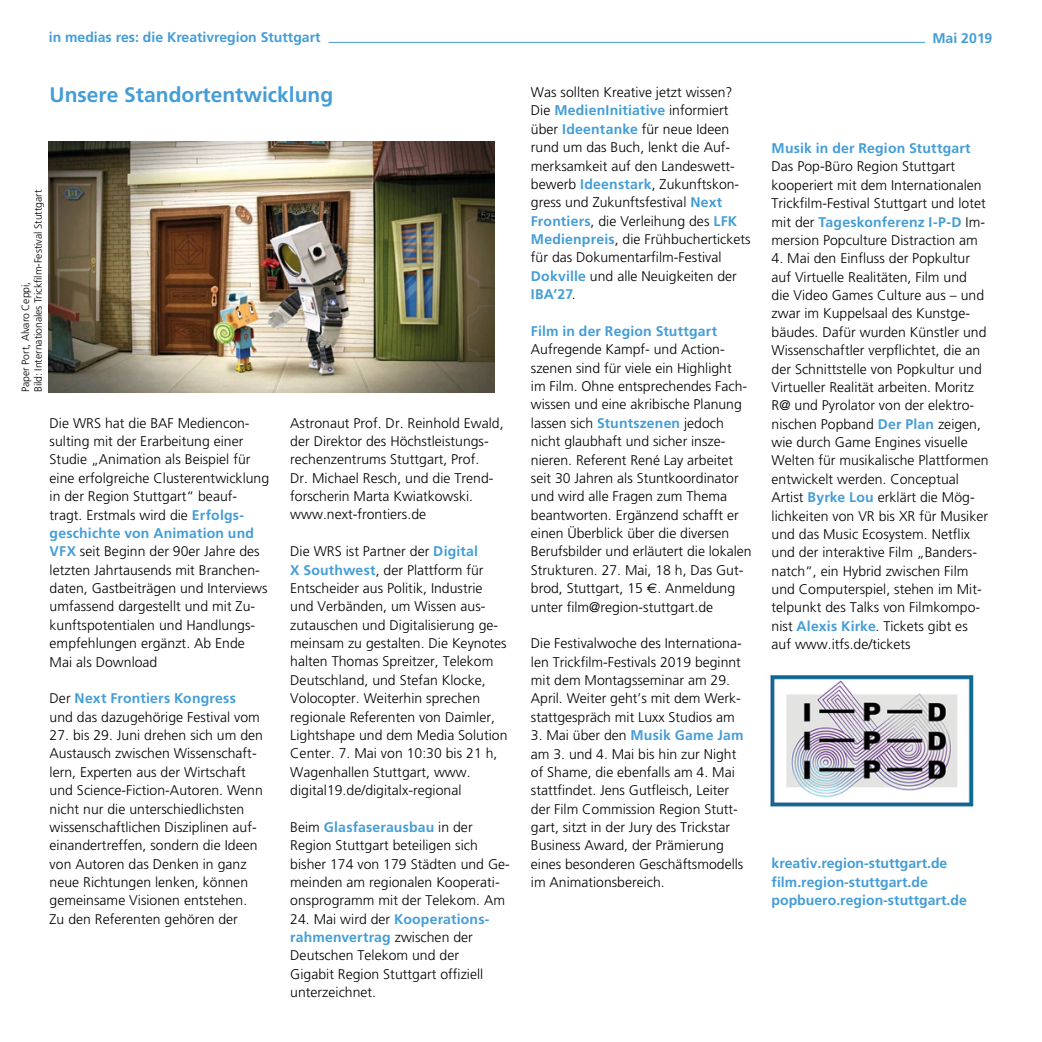
<style>
.page{position:relative;width:1042px;height:1042px;background:#fff}
.page>*{position:absolute;margin:0;border:0;box-sizing:border-box;transform-origin:0 0}
.t1{font:700 21px "Frutiger";color:#449dd7}
.t2{font:300 14px/18.4px "Frutiger";color:#000}
.t3{font:700 14px/18.4px "Frutiger";color:#449dd7}
.t4{font:300 10.5px/12.6px "Frutiger";letter-spacing:-.01em;color:#000}
.s1{font-weight:700;color:#449dd7}
.s2{font-family:"Euro Sans";font-weight:400}
</style>
<div class="page">
<hr style="left:329px;top:42px;width:603px;height:1px;background:#449dd7">
<img style="left:770px;top:675px;width:204px;height:132px">
<img style="left:49px;top:141px;width:445px;height:251px">
<div style="left:925px;top:32px;width:67px;height:18px;background:#fff"></div>
<p class="t3" style="left:49px;top:28px;width:273px">in medias res: die Kreativregion Stuttgart</p>
<h1 class="t1" style="left:50px;top:83px;width:285px">Unsere Standortentwicklung</h1>
<p class="t4" style="left:19px;top:392px;width:204px;rotate:-90deg">Paper Port, Alvaro Ceppi,<br>Bild: Internationales Trickfilm-Festival Stuttgart</p>
<p class="t2" style="left:50px;top:414px;width:221px">Die WRS hat die BAF Mediencon&shy;sulting mit der Erarbeitung einer<br>Studie „Animation als Beispiel für eine erfolgreiche Clusterentwicklung in der Region Stuttgart“ beauf&shy;tragt. Erstmals wird die <span class="s1">Erfolgs&shy;geschichte von Animation und<br>VFX</span> seit Beginn der 90er Jahre des letzten Jahrtausends mit Branchen&shy;daten, Gastbeiträgen und Interviews umfassend dargestellt und mit Zu&shy;kunftspotentialen und Handlungs&shy;empfehlungen ergänzt. Ab Ende<br>Mai als Download</p>
<p class="t2" style="left:50px;top:689px;width:212px">Der <span class="s1">Next Frontiers Kongress </span>und das dazugehörige Festival vom</p>
<p class="t2" style="left:50px;top:726px;width:215px">27. bis 29. Juni drehen sich um den Austausch zwischen Wissenschaft&shy;lern, Experten aus der Wirtschaft und Science-Fiction-Autoren. Wenn nicht nur die unterschiedlichsten wissenschaftlichen Disziplinen auf&shy;einandertreffen, sondern die Ideen von Autoren das Denken in ganz neue Richtungen lenken, können gemeinsame Visionen entstehen.<br>Zu den Referenten gehören der</p>
<p class="t2" style="left:290px;top:413px;width:215px">Astronaut Prof. Dr. Reinhold Ewald, der Direktor des Höchstleistungs&shy;rechenzentrums Stuttgart, Prof.<br>Dr. Michael Resch, und die Trend&shy;forscherin Marta Kwiatkowski. www.next-frontiers.de</p>
<p class="t2" style="left:290px;top:542px;width:219px">Die WRS ist Partner der <span class="s1">Digital<br>X Southwest</span>, der Plattform für Entscheider aus Politik, Industrie und Verbänden, um Wissen aus&shy;zutauschen und Digitalisierung ge&shy;meinsam zu gestalten. Die Keynotes halten Thomas Spreitzer, Telekom Deutschland, und Stefan Klocke, Volocopter. Weiterhin sprechen regionale Referenten von Daimler, Lightshape und dem Media Solution Center. 7. Mai von 10:30 bis 21 h, Wagenhallen Stuttgart, www. digital19.de/digitalx-regional</p>
<p class="t2" style="left:290px;top:817px;width:221px">Beim <span class="s1">Glasfaserausbau</span> in der<br>Region Stuttgart beteiligen sich bisher 174 von 179 Städten und Ge&shy;meinden am regionalen Kooperati&shy;onsprogramm mit der Telekom. Am</p>
<p class="t2" style="left:290px;top:909px;width:201px">24. Mai wird der <span class="s1">Kooperations&shy;rahmenvertrag</span> zwischen der<br>Deutschen Telekom und der<br>Gigabit Region Stuttgart offiziell unterzeichnet.</p>
<p class="t2" style="left:531px;top:83px;width:221px">Was sollten Kreative jetzt wissen?<br>Die <span class="s1">MedienInitiative</span> informiert über <span class="s1">Ideentanke</span> für neue Ideen rund um das Buch, lenkt die Auf&shy;merksamkeit auf den Landeswett&shy;bewerb <span class="s1">Ideenstark</span>, Zukunftskon&shy;gress und Zukunftsfestival <span class="s1">Next<br>Frontiers</span>, die Verleihung des <span class="s1">LFK<br>Medienpreis</span>, die Frühbuchertickets für das Dokumentarfilm-Festival<br><span class="s1">Dokville</span> und alle Neuigkeiten der<br><span class="s1">IBA’27</span>.</p>
<p class="t3" style="left:531px;top:322px;width:188px">Film in der Region Stuttgart</p>
<p class="t2" style="left:531px;top:340px;width:222px">Aufregende Kampf- und Action&shy;szenen sind für viele ein Highlight<br>im Film. Ohne entsprechendes Fach&shy;wissen und eine akribische Planung lassen sich <span class="s1">Stuntszenen</span> jedoch nicht glaubhaft und sicher insze&shy;nieren. Referent René Lay arbeitet seit 30 Jahren als Stuntkoordinator und wird alle Fragen zum Thema beantworten. Ergänzend schafft er einen Überblick über die diversen Berufsbilder und erläutert die lokalen Strukturen. 27. Mai, 18 h, Das Gut&shy;brod, Stuttgart, 15 <span class="s2">€</span>. Anmeldung unter film@region-stuttgart.de</p>
<p class="t2" style="left:531px;top:634px;width:212px">Die Festivalwoche des Internationa&shy;len Trickfilm-Festivals 2019 beginnt mit dem Montagsseminar am 29.<br>April. Weiter geht’s mit dem Werk&shy;stattgespräch mit Luxx Studios am</p>
<p class="t2" style="left:531px;top:726px;width:214px">3. Mai über den <span class="s1">Musik Game Jam </span>am 3. und 4. Mai bis hin zur Night of Shame, die ebenfalls am 4. Mai stattfindet. Jens Gutfleisch, Leiter der Film Commission Region Stutt&shy;gart, sitzt in der Jury des Trickstar<br>Business Award, der Prämierung eines besonderen Geschäftsmodells im Animationsbereich.</p>
<p class="t3" style="left:932px;top:28px;width:61px">Mai 2019</p>
<p class="t3" style="left:771px;top:139px;width:201px">Musik in der Region Stuttgart</p>
<p class="t2" style="left:771px;top:157px;width:216px">Das Pop-Büro Region Stuttgart kooperiert mit dem Internationalen Trickfilm-Festival Stuttgart und lotet mit der <span class="s1">Tageskonferenz I-P-D</span> Im&shy;mersion Popculture Distraction am</p>
<p class="t2" style="left:771px;top:249px;width:219px">4. Mai den Einfluss der Popkultur auf Virtuelle Realitäten, Film und<br>die Video Games Culture aus – und zwar im Kuppelsaal des Kunstge&shy;bäudes. Dafür wurden Künstler und Wissenschaftler verpflichtet, die an der Schnittstelle von Popkultur und Virtueller Realität arbeiten. Moritz R@ und Pyrolator von der elektro&shy;nischen Popband <span class="s1">Der Plan</span> zeigen, wie durch Game Engines visuelle Welten für musikalische Plattformen entwickelt werden. Conceptual Artist <span class="s1">Byrke Lou</span> erklärt die Mög&shy;lichkeiten von VR bis XR für Musiker und das Music Ecosystem. Netflix und der interaktive Film „Banders&shy;natch“, ein Hybrid zwischen Film und Computerspiel, stehen im Mit&shy;telpunkt des Talks von Filmkompo&shy;nist <span class="s1">Alexis Kirke</span>. Tickets gibt es auf www.itfs.de/tickets</p>
<p class="t3" style="left:771px;top:854px;width:197px">kreativ.region-stuttgart.de film.region-stuttgart.de popbuero.region-stuttgart.de</p>
</div>
